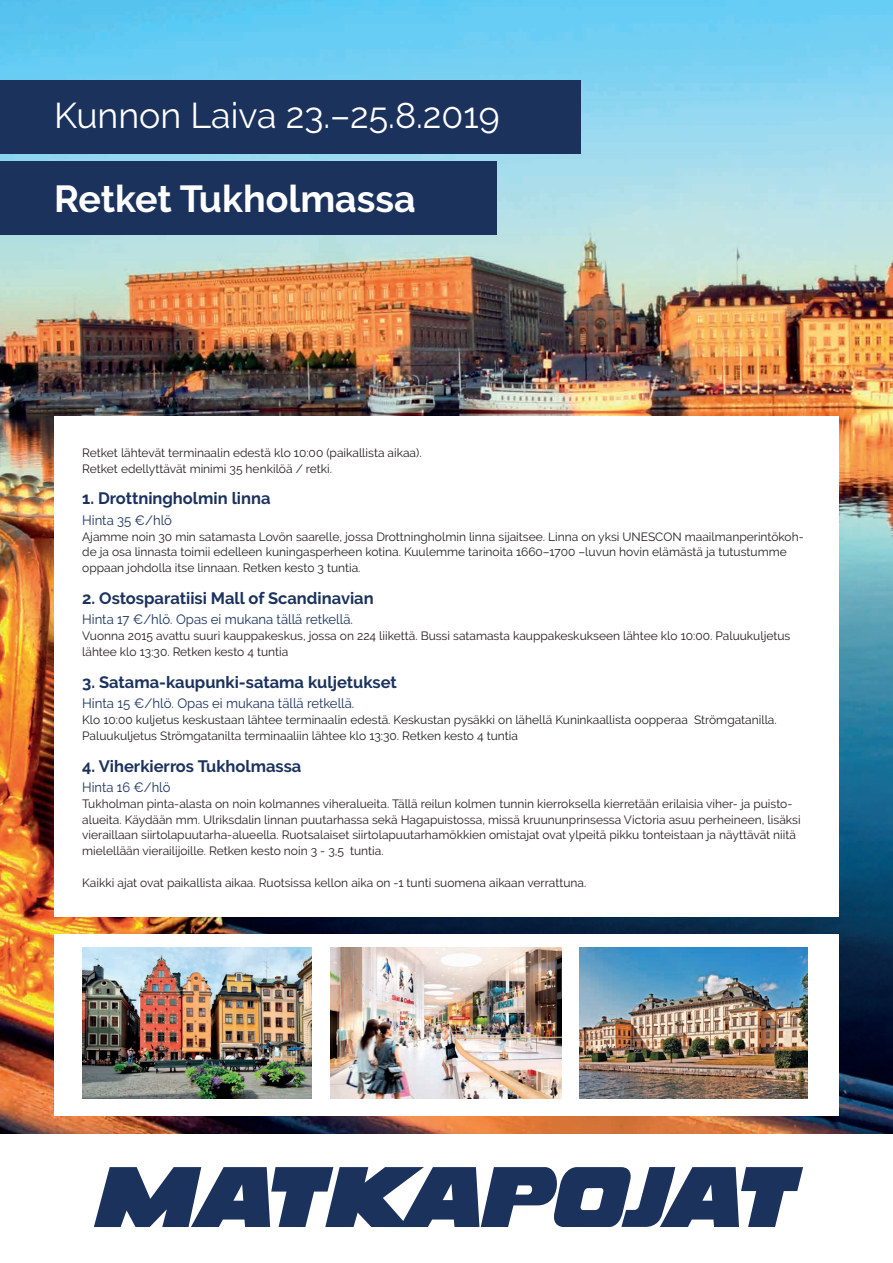
<style>
.page{position:relative;width:893px;height:1263px;background:#fff}
.page>*{position:absolute;margin:0;border:0;box-sizing:border-box;transform-origin:0 0}
.t1{font:700 37.5px "Raleway";color:#fff}
.t2{font:35.7px "Raleway";color:#fff}
.t3{font:700 16.5px "Raleway";color:#1b325d}
.t4{font:13.5px "Raleway";color:#1b325d}
.t5{font:13.5px "Raleway";color:#1b325d;scale:.96 1}
.t6{font:12px/15.9px "Raleway";color:#231f20}
</style>
<div class="page">
<img style="left:0;top:0;width:893px;height:1133px">
<div style="left:0;top:161px;width:496px;height:74px;background:#1b325d"></div>
<div style="left:0;top:80px;width:580px;height:74px;background:#1b325d"></div>
<div style="left:54px;top:416px;width:785px;height:500px;background:#fff"></div>
<div style="left:54px;top:934px;width:785px;height:181px;background:#fff"></div>
<img style="left:82px;top:948px;width:230px;height:151px">
<img style="left:330px;top:948px;width:231px;height:151px">
<svg style="left:94px;top:1167px;width:709px;height:60px"></svg>
<img style="left:580px;top:948px;width:228px;height:151px">
<h2 class="t2" style="left:54px;top:95px;width:447px">Kunnon Laiva 23.–25.8.2019</h2>
<h1 class="t1" style="left:54px;top:177px;width:363px">Retket Tukholmassa</h1>
<p class="t6" style="left:82px;top:444px;width:341px">Retket lähtevät terminaalin edestä klo 10:00 (paikallista aikaa).<br>Retket edellyttävät minimi 35 henkilöä / retki.</p>
<h3 class="t3" style="left:82px;top:489px;width:190px">1. Drottningholmin linna</h3>
<p class="t4" style="left:82px;top:512px;width:91px">Hinta 35 €/hlö</p>
<p class="t6" style="left:82px;top:528px;width:723px">Ajamme noin 30 min satamasta Lovön saarelle, jossa Drottningholmin linna sijaitsee. Linna on yksi UNESCON maailmanperintökoh&shy;de ja osa linnasta toimii edelleen kuningasperheen kotina. Kuulemme tarinoita 1660–1700 –luvun hovin elämästä ja tutustumme oppaan johdolla itse linnaan. Retken kesto 3 tuntia.</p>
<h3 class="t3" style="left:82px;top:589px;width:293px">2. Ostosparatiisi Mall of Scandinavian</h3>
<p class="t4" style="left:82px;top:612px;width:272px">Hinta 17 €/hlö. Opas ei mukana tällä retkellä.</p>
<p class="t6" style="left:82px;top:628px;width:710px">Vuonna 2015 avattu suuri kauppakeskus, jossa on 224 liikettä. Bussi satamasta kauppakeskukseen lähtee klo 10:00. Paluukuljetus lähtee klo 13:30. Retken kesto 4 tuntia</p>
<h3 class="t3" style="left:82px;top:673px;width:316px">3. Satama-kaupunki-satama kuljetukset</h3>
<p class="t4" style="left:82px;top:695px;width:274px">Hinta 15 €/hlö. Opas ei mukana tällä retkellä.</p>
<p class="t6" style="left:82px;top:712px;width:696px">Klo 10:00 kuljetus keskustaan lähtee terminaalin edestä. Keskustan pysäkki on lähellä Kuninkaallista oopperaa Strömgatanilla.<br>Paluukuljetus Strömgatanilta terminaaliin lähtee klo 13:30. Retken kesto 4 tuntia</p>
<h3 class="t3" style="left:82px;top:756px;width:221px">4. Viherkierros Tukholmassa</h3>
<p class="t5" style="left:82px;top:779px;width:93px">Hinta 16 €/hlö</p>
<p class="t6" style="left:82px;top:795px;width:720px">Tukholman pinta-alasta on noin kolmannes viheralueita. Tällä reilun kolmen tunnin kierroksella kierretään erilaisia viher- ja puisto&shy;alueita. Käydään mm. Ulriksdalin linnan puutarhassa sekä Hagapuistossa, missä kruununprinsessa Victoria asuu perheineen, lisäksi vieraillaan siirtolapuutarha-alueella. Ruotsalaiset siirtolapuutarhamökkien omistajat ovat ylpeitä pikku tonteistaan ja näyttävät niitä mielellään vierailijoille. Retken kesto noin 3 - 3,5 tuntia.</p>
<p class="t6" style="left:82px;top:875px;width:506px">Kaikki ajat ovat paikallista aikaa. Ruotsissa kellon aika on -1 tunti suomena aikaan verrattuna.</p>
</div>
